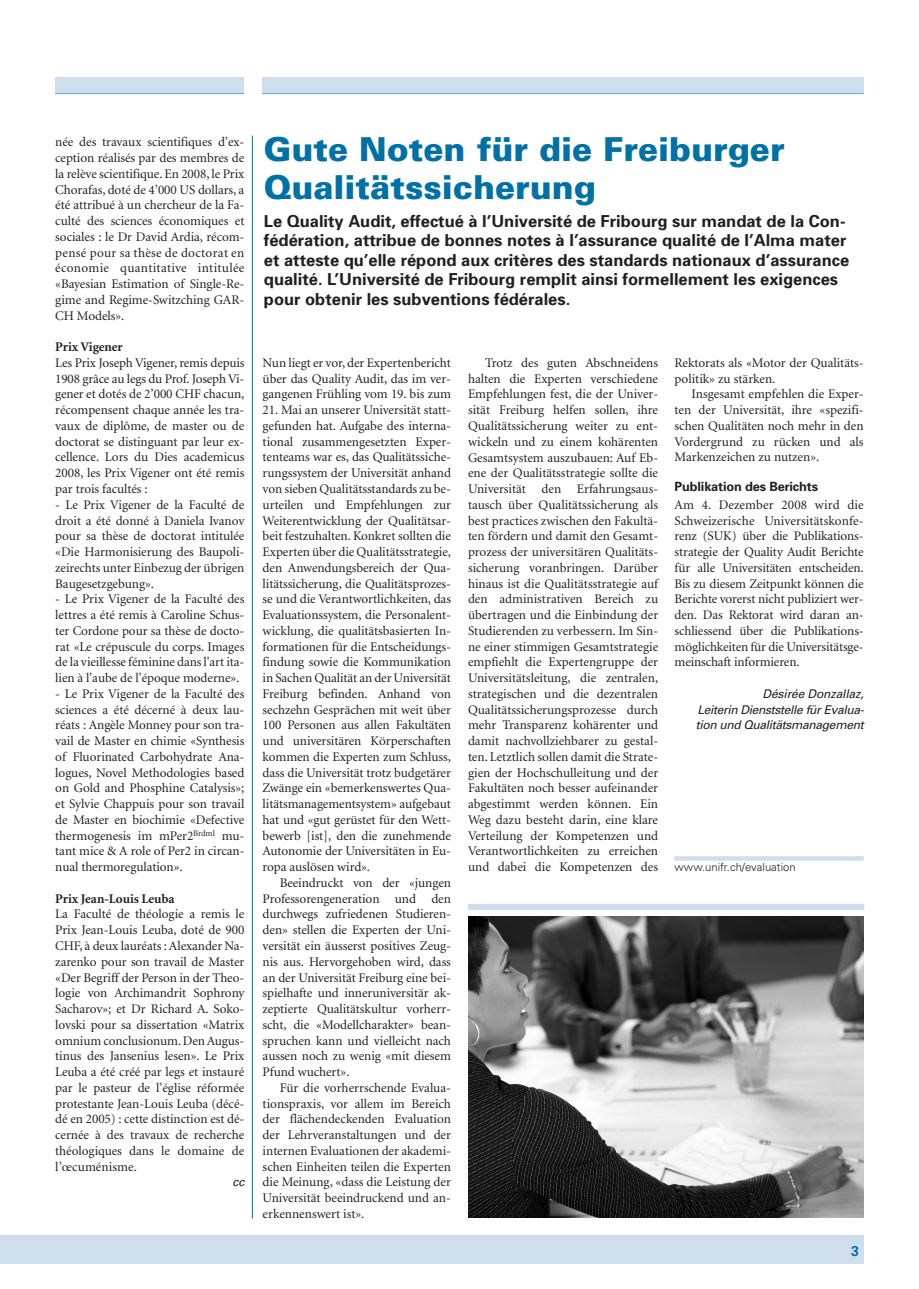
<style>
.page{position:relative;width:919px;height:1289px;background:#fff}
.page>*{position:absolute;margin:0;border:0;box-sizing:border-box;transform-origin:0 0}
.t1{font:900 33px/37.5px "Univers";color:#0071a7}
.t2{font:700 16.5px/19.5px "Univers";color:#231f20}
.t3{font:700 14.25px "Univers";color:#0071a7}
.t4{font:13.2px/15.8px "Minion";letter-spacing:-.005em;color:#231f20;text-align:justify}
.t5{font:700 13.2px "Minion";letter-spacing:-.005em;color:#231f20}
.t6{font:700 12.75px "Univers";letter-spacing:-.01em;color:#231f20}
.t7{font:italic 12px/15.8px "Univers";color:#231f20;text-align:justify}
.t8{font:300 11.25px "Univers";color:#231f20}
</style>
<div class="page">
<hr style="left:674px;top:856px;width:189px;height:4px;background:#cedeed">
<div style="left:0;top:1234px;width:863px;height:29px;background:#cedeed"></div>
<div style="left:55px;top:77px;width:808px;height:17px;background:#cedeed"></div>
<hr style="left:55px;top:93px;width:808px;height:1px;background:#6ea6cb">
<div style="left:468px;top:903px;width:396px;height:6px;background:#cedeed"></div>
<div style="left:244px;top:62px;width:18px;height:50px;background:#fff"></div>
<img style="left:468px;top:916px;width:395px;height:301px">
<hr style="left:252px;top:136px;width:1px;height:1082px;background:#0071a7">
<p class="t4" style="left:55px;top:135px;width:191px">née des travaux scientifiques d’ex&shy;ception réalisés par des membres de la relève scientifique. En 2008, le Prix Chorafas, doté de 4’000 US dollars, a été attribué à un chercheur de la Fa&shy;culté des sciences économiques et sociales : le Dr David Ardia, récom&shy;pensé pour sa thèse de doctorat en économie quantitative intitulée «Bayesian Estimation of Single-Re&shy;gime and Regime-Switzching GAR-CH Models».</p>
<p class="t5" style="left:55px;top:342px;width:69px">Prix Vigener</p>
<p class="t4" style="left:55px;top:356px;width:191px">Les Prix Joseph Vigener, remis depuis 1908 grâce au legs du Prof. Joseph Vi&shy;gener et dotés de 2’000 CHF chacun, récompensent chaque année les tra&shy;vaux de diplôme, de master ou de doctorat se distinguant par leur ex&shy;cellence. Lors du Dies academicus 2008, les Prix Vigener ont été remis par trois facultés :</p>
<p class="t4" style="left:55px;top:498px;width:191px">- Le Prix Vigener de la Faculté de droit a été donné à Daniela Ivanov pour sa thèse de doctorat intitulée «Die Harmonisierung des Baupoli&shy;zeirechts unter Einbezug der übrigen Baugesetzgebung».</p>
<p class="t4" style="left:55px;top:592px;width:191px">- Le Prix Vigener de la Faculté des lettres a été remis à Caroline Schus&shy;ter Cordone pour sa thèse de docto&shy;rat «Le crépuscule du corps. Images de la vieillesse féminine dans l'art ita&shy;lien à l'aube de l'époque moderne».</p>
<p class="t4" style="left:55px;top:687px;width:191px">- Le Prix Vigener de la Faculté des sciences a été décerné à deux lau&shy;réats : Angèle Monney pour son tra&shy;vail de Master en chimie «Synthesis of Fluorinated Carbohydrate Ana&shy;logues, Novel Methodologies based on Gold and Phosphine Catalysis»; et Sylvie Chappuis pour son travail de Master en biochimie «Defective thermogenesis im mPer2<sup>Brdml</sup> mu&shy;tant mice &amp; A role of Per2 in circan&shy;nual thermoregulation».</p>
<p class="t5" style="left:55px;top:893px;width:121px">Prix Jean-Louis Leuba</p>
<p class="t4" style="left:55px;top:907px;width:191px">La Faculté de théologie a remis le Prix Jean-Louis Leuba, doté de 900<br>CHF, à deux lauréats : Alexander Na&shy;zarenko pour son travail de Master «Der Begriff der Person in der Theo&shy;logie von Archimandrit Sophrony Sacharov»; et Dr Richard A. Soko&shy;lovski pour sa dissertation «Matrix omnium con clu sionum. Den Augus&shy;tinus des Jansenius lesen». Le Prix Leuba a été créé par legs et instauré par le pasteur de l’église réformée protestante Jean-Louis Leuba (décé&shy;dé en 2005) : cette distinction est dé&shy;cernée à des travaux de recherche théologiques dans le domaine de l’œcuménisme.</p>
<p class="t7" style="left:232px;top:1175px;width:16px">cc</p>
<h1 class="t1" style="left:264px;top:134px;width:522px">Gute Noten für die Freiburger<br>Qualitätssicherung</h1>
<p class="t2" style="left:264px;top:213px;width:586px">Le Quality Audit, effectué à l’Université de Fribourg sur mandat de la Con&shy;fédération, attribue de bonnes notes à l’assurance qualité de l’Alma mater et atteste qu’elle répond aux critères des standards nationaux d’assurance qualité. L’Université de Fribourg remplit ainsi formellement les exigences pour obtenir les subventions fédérales.</p>
<p class="t4" style="left:263px;top:356px;width:190px">Nun liegt er vor, der Expertenbericht über das Quality Audit, das im ver&shy;gangenen Frühling vom 19. bis zum</p>
<p class="t4" style="left:263px;top:403px;width:190px">21. Mai an unserer Universität statt&shy;gefunden hat. Aufgabe des interna&shy;tional zusammengesetzten Exper&shy;tenteams war es, das Qualitätssiche&shy;rungssystem der Universität anhand von sieben Qualitätsstandards zu be&shy;urteilen und Empfehlungen zur Weiterentwicklung der Qualitätsar&shy;beit festzuhalten. Konkret sollten die Experten über die Qualitätsstrategie, den Anwendungsbereich der Qua&shy;litätssicherung, die Qualitätsprozes&shy;se und die Verantwortlichkeiten, das Evaluationssystem, die Personalent&shy;wicklung, die qualitätsbasierten In - for mationen für die Entscheidungs&shy;findung sowie die Kommunikation in Sachen Qualität an der Universität Freiburg befinden. Anhand von sechzehn Gesprächen mit weit über 100 Personen aus allen Fakultäten und universitären Körperschaften kommen die Experten zum Schluss, dass die Universität trotz budgetärer Zwänge ein «bemerkenswertes Qua&shy;litätsmanagementsystem» aufgebaut hat und «gut gerüstet für den Wett&shy;bewerb [ist], den die zunehmende Autonomie der Universitäten in Eu&shy;ropa auslösen wird».</p>
<p class="t4" style="left:263px;top:876px;width:190px;text-indent:17px">Beeindruckt von der «jungen Pro fessorengeneration und den durchwegs zufriedenen Studieren&shy;den» stellen die Experten der Uni&shy;versität ein äusserst positives Zeug&shy;nis aus. Hervorgehoben wird, dass an der Universität Freiburg eine bei&shy;spielhafte und inneruniversitär ak&shy;zeptierte Qualitätskultur vorherr - scht, die «Mo dellcharakter» bean&shy;spruchen kann und vielleicht nach aussen noch zu wenig «mit diesem Pfund wuchert».</p>
<p class="t4" style="left:263px;top:1080px;width:190px;text-indent:17px">Für die vorherrschende Evalua - tionspraxis, vor allem im Bereich der flächendeckenden Evaluation der Lehrveranstaltungen und der internen Evaluationen der akademi&shy;schen Einheiten teilen die Experten die Meinung, «dass die Leistung der Universität beeindruckend und an&shy;erkennenswert ist».</p>
<p class="t4" style="left:468px;top:356px;width:192px;text-indent:17px">Trotz des guten Abschneidens halten die Experten verschiedene Empfehlungen fest, die der Univer&shy;sität Freiburg helfen sollen, ihre Qualitätssicherung weiter zu ent&shy;wickeln und zu einem kohärenten Gesamtsystem auszubauen: Auf E b - ene der Qualitätsstrategie sollte die Universität den Erfahrungsaus&shy;tausch über Qualitätssicherung als best practices zwischen den Fakultä&shy;ten fördern und damit den Gesamt&shy;prozess der universitären Qualitäts&shy;sicherung voranbringen. Darüber hinaus ist die Qualitätsstrategie auf den administrativen Bereich zu übertragen und die Einbindung der Studierenden zu verbessern. Im Sin&shy;ne einer stimmigen Gesamtstrategie empfiehlt die Expertengruppe der Universitätsleitung, die zentralen, strategischen und die dezentralen Qualitätssicherungsprozesse durch mehr Transparenz ko härenter und damit nachvollziehbarer zu gestal&shy;ten. Letztlich sollen damit die Strate&shy;gien der Hochschulleitung und der Fakultäten noch besser aufeinander abgestimmt werden können. Ein Weg dazu besteht darin, eine klare Verteilung der Kompetenzen und Verantwortlichkeiten zu erreichen und dabei die Kompetenzen des</p>
<p class="t4" style="left:674px;top:356px;width:190px">Rektorats als «Motor der Qualitäts&shy;politik» zu stärken.</p>
<p class="t4" style="left:674px;top:387px;width:190px;text-indent:17px">Insgesamt empfehlen die Exper&shy;ten der Universität, ihre «spezifi&shy;schen Qualitäten noch mehr in den Vordergrund zu rücken und als Markenzeichen zu nutzen».</p>
<p class="t6" style="left:674px;top:481px;width:145px">Publikation des Berichts</p>
<p class="t4" style="left:674px;top:498px;width:190px">Am 4. Dezember 2008 wird die Schweizerische Universitätskonfe&shy;renz (SUK) über die Publikations&shy;strategie der Quality Audit Berichte für alle Universitäten entscheiden.<br>Bis zu diesem Zeitpunkt können die Berichte vorerst nicht publiziert wer&shy;den. Das Rektorat wird daran an&shy;schliessend über die Publikations&shy;möglichkeiten für die Universitätsge&shy;meinschaft informieren.</p>
<p class="t7" style="left:696px;top:686px;width:171px;text-indent:67px">Désirée Donzallaz, Leiterin Dienststelle fürEvalua&shy;tion und Qualitätsmanagement</p>
<p class="t8" style="left:674px;top:863px;width:123px">www.unifr.ch/evaluation</p>
<p class="t3" style="left:850px;top:1245px;width:9px">3</p>
</div>
